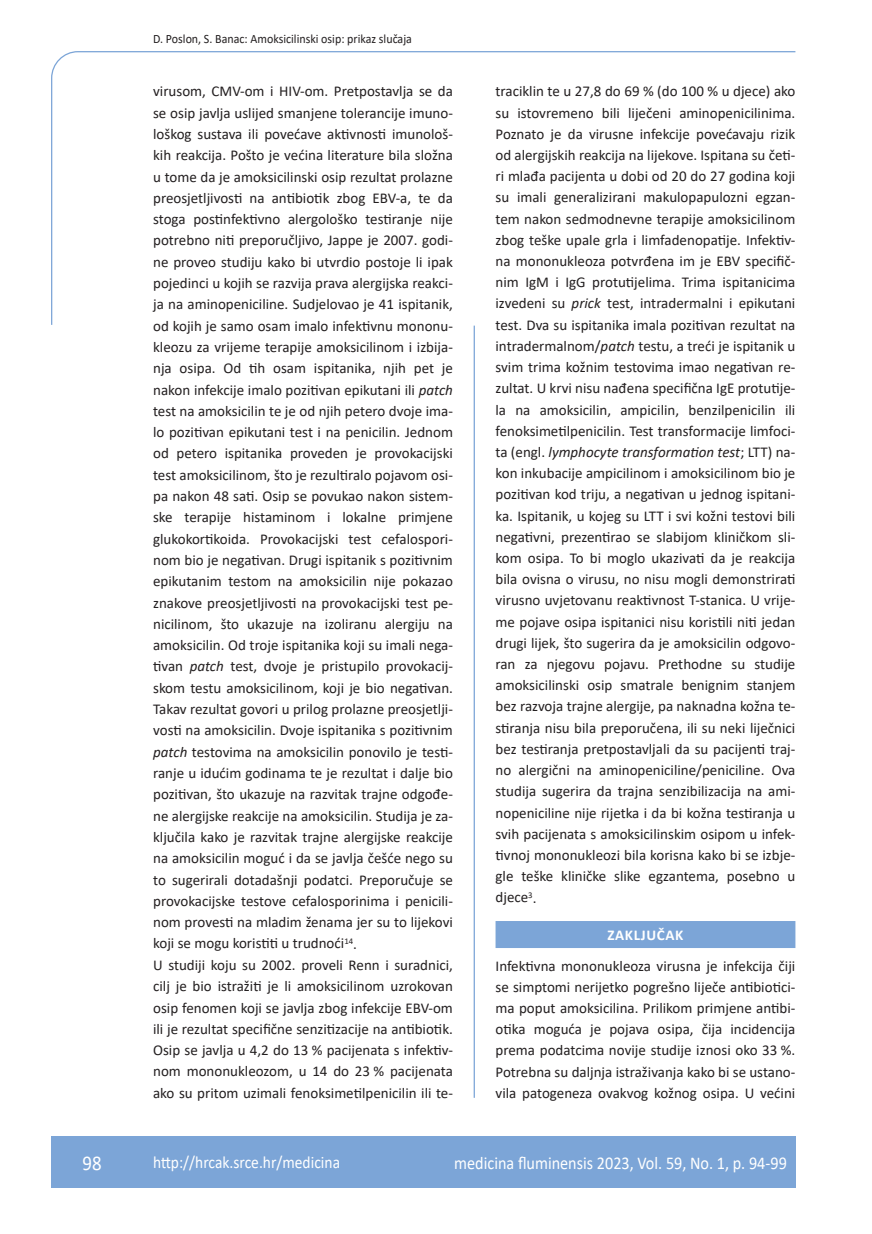
<style>
.page{position:relative;width:872px;height:1234px;background:#fff}
.page>*{position:absolute;margin:0;border:0;box-sizing:border-box;transform-origin:0 0}
.t1{font:21px "Calibri";color:#fff;scale:.9 1}
.t2{font:18px "Calibri";color:#fff;scale:.9 1}
.t3{font:17.25px "Calibri";color:#fff;scale:.9 1}
.t4{font:15px/21.3px "Calibri";color:#231f20;text-align:justify}
.t5{font:700 15px "Calibri";letter-spacing:.04em;color:#fff}
.t6{font:12.75px "Calibri";color:#231f20;scale:.94 1}
.s1{font-style:italic}
</style>
<div class="page">
<svg style="left:51px;top:51px;width:745px;height:274px"></svg>
<hr style="left:473px;top:325px;width:2px;height:772px;background:#7ca5d7">
<div style="left:51px;top:1135px;width:744px;height:51px;background:#7ca5d7"></div>
<div style="left:495px;top:920px;width:300px;height:27px;background:#7ca5d7"></div>
<p class="t6" style="left:153px;top:29px;width:277px">D. Poslon, S. Banac: Amoksicilinski osip: prikaz slučaja</p>
<p class="t4" style="left:153px;top:80px;width:301px;text-align:left">virusom, CMV-om i HIV-om. Pretpostavlja se da se osip javlja uslijed smanjene tolerancije imuno&shy;loškog sustava ili povećave aktivnosti imunološ&shy;kih reakcija. Pošto je većina literature bila složna u tome da je amoksicilinski osip rezultat prolazne preosjetljivosti na antibiotik zbog EBV-a, te da stoga postinfektivno alergološko testiranje nije potrebno niti preporučljivo, Jappe je 2007. godi&shy;ne proveo studiju kako bi utvrdio postoje li ipak pojedinci u kojih se razvija prava alergijska reakci&shy;ja na aminopeniciline. Sudjelovao je 41 ispitanik, od kojih je samo osam imalo infektivnu mononu&shy;kleozu za vrijeme terapije amoksicilinom i izbija&shy;nja osipa. Od tih osam ispitanika, njih pet je nakon infekcije imalo pozitivan epikutani ili <span class="s1">patch </span>test na amoksicilin te je od njih petero dvoje ima&shy;lo pozitivan epikutani test i na penicilin. Jednom od petero ispitanika proveden je provokacijski test amoksicilinom, što je rezultiralo pojavom osi&shy;pa nakon 48 sati. Osip se povukao nakon sistem&shy;ske terapije histaminom i lokalne primjene glukokortikoida. Provokacijski test cefalospori&shy;nom bio je negativan. Drugi ispitanik s pozitivnim epikutanim testom na amoksicilin nije pokazao znakove preosjetljivosti na provokacijski test pe&shy;nicilinom, što ukazuje na izoliranu alergiju na amoksicilin. Od troje ispitanika koji su imali nega&shy;tivan <span class="s1">patch</span> test, dvoje je pristupilo provokacij&shy;skom testu amoksicilinom, koji je bio negativan.<br>Takav rezultat govori u prilog prolazne preosjetlji&shy;vosti na amoksicilin. Dvoje ispitanika s pozitivnim <span class="s1">patch</span> testovima na amoksicilin ponovilo je testi&shy;ranje u idućim godinama te je rezultat i dalje bio pozitivan, što ukazuje na razvitak trajne odgođe&shy;ne alergijske reakcije na amoksicilin. Studija je za&shy;ključila kako je razvitak trajne alergijske reakcije na amoksicilin moguć i da se javlja češće nego su to sugerirali dotadašnji podatci. Preporučuje se provokacijske testove cefalosporinima i penicili&shy;nom provesti na mladim ženama jer su to lijekovi koji se mogu koristiti u trudnoći<sup>14</sup>.<br>U studiji koju su 2002. proveli Renn i suradnici, cilj je bio istražiti je li amoksicilinom uzrokovan osip fenomen koji se javlja zbog infekcije EBV-om ili je rezultat specifične senzitizacije na antibiotik.<br>Osip se javlja u 4,2 do 13 % pacijenata s infektiv&shy;nom mononukleozom, u 14 do 23 % pacijenata ako su pritom uzimali fenoksimetilpenicilin ili te-</p>
<p class="t4" style="left:495px;top:80px;width:301px">traciklin te u 27,8 do 69 % (do 100 % u djece) ako su istovremeno bili liječeni aminopenicilinima.<br>Poznato je da virusne infekcije povećavaju rizik od alergijskih reakcija na lijekove. Ispitana su četi&shy;ri mlađa pacijenta u dobi od 20 do 27 godina koji su imali generalizirani makulopapulozni egzan&shy;tem nakon sedmodnevne terapije amoksicilinom zbog teške upale grla i limfadenopatije. Infektiv&shy;na mononukleoza potvrđena im je EBV specifič&shy;nim IgM i IgG protutijelima. Trima ispitanicima izvedeni su <span class="s1">prick</span> test, intradermalni i epikutani test. Dva su ispitanika imala pozitivan rezultat na intradermalnom/<span class="s1">patch</span> testu, a treći je ispitanik u svim trima kožnim testovima imao negativan re&shy;zultat. U krvi nisu nađena specifična IgE protutije&shy;la na amoksicilin, ampicilin, benzilpenicilin ili fenoksimetilpenicilin. Test transformacije limfoci&shy;ta (engl. <span class="s1">lymphocyte transformation test</span>; LTT) na&shy;kon inkubacije ampicilinom i amoksicilinom bio je pozitivan kod triju, a negativan u jednog ispitani&shy;ka. Ispitanik, u kojeg su LTT i svi kožni testovi bili negativni, prezentirao se slabijom kliničkom sli&shy;kom osipa. To bi moglo ukazivati da je reakcija bila ovisna o virusu, no nisu mogli demonstrirati virusno uvjetovanu reaktivnost T-stanica. U vrije&shy;me pojave osipa ispitanici nisu koristili niti jedan drugi lijek, što sugerira da je amoksicilin odgovo&shy;ran za njegovu pojavu. Prethodne su studije amoksicilinski osip smatrale benignim stanjem bez razvoja trajne alergije, pa naknadna kožna te&shy;stiranja nisu bila preporučena, ili su neki liječnici bez testiranja pretpostavljali da su pacijenti traj&shy;no alergični na aminopeniciline/peniciline. Ova studija sugerira da trajna senzibilizacija na ami&shy;nopeniciline nije rijetka i da bi kožna testiranja u svih pacijenata s amoksicilinskim osipom u infek&shy;tivnoj mononukleozi bila korisna kako bi se izbje&shy;gle teške kliničke slike egzantema, posebno u djece<sup>3</sup>.</p>
<p class="t5" style="left:607px;top:924px;width:77px">ZAKLJUČAK</p>
<p class="t4" style="left:495px;top:954px;width:301px">Infektivna mononukleoza virusna je infekcija čiji se simptomi nerijetko pogrešno liječe antibiotici&shy;ma poput amoksicilina. Prilikom primjene antibi&shy;otika moguća je pojava osipa, čija incidencija prema podatcima novije studije iznosi oko 33 %.<br>Potrebna su daljnja istraživanja kako bi se ustano&shy;vila patogeneza ovakvog kožnog osipa. U većini</p>
<h1 class="t1" style="left:82px;top:1147px;width:23px">98</h1>
<p class="t3" style="left:153px;top:1149px;width:209px">http://hrcak.srce.hr/medicina</p>
<p class="t2" style="left:454px;top:1149px;width:371px">medicina fluminensis 2023, Vol. 59, No. 1, p. 94-99</p>
</div>
